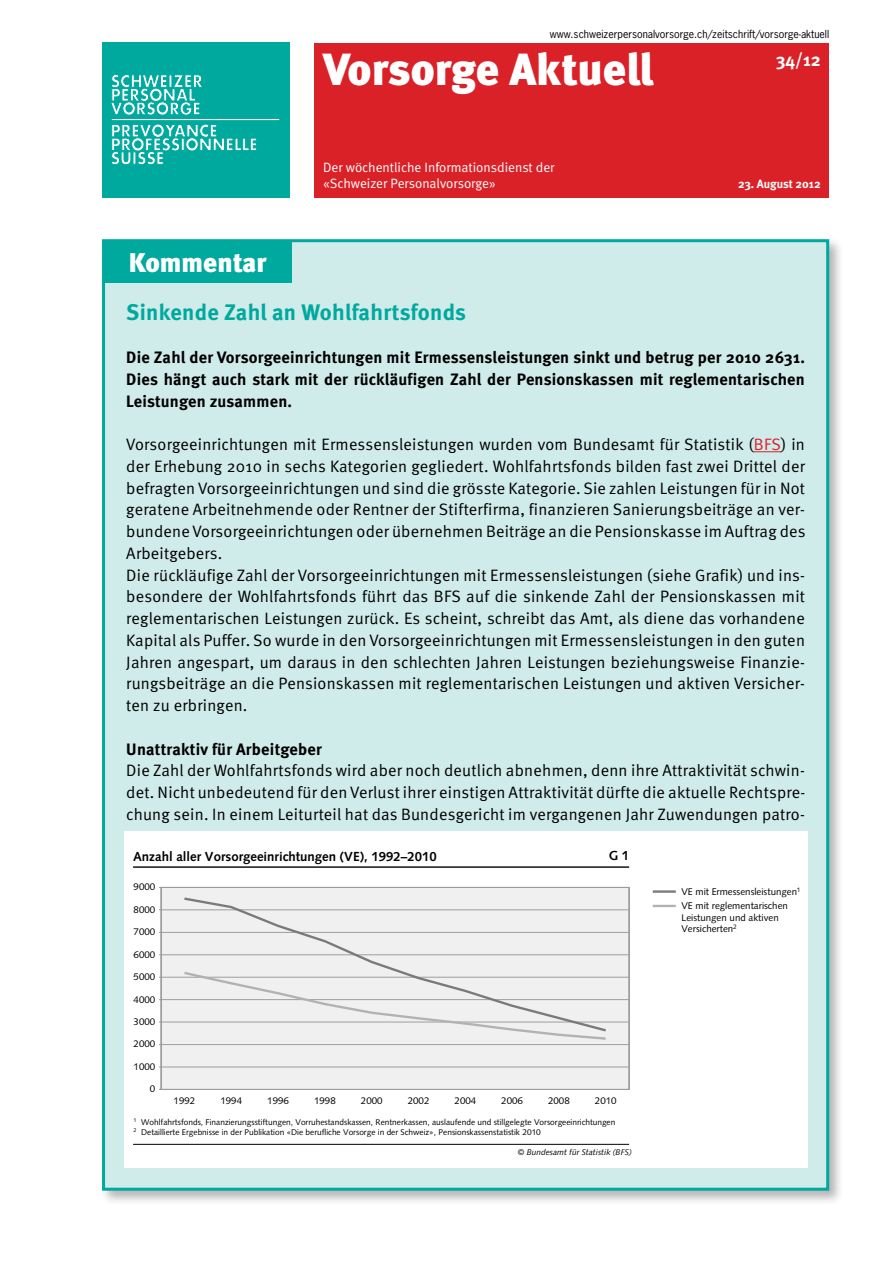
<style>
.page{position:relative;width:893px;height:1263px;background:#fff}
.page>*{position:absolute;margin:0;border:0;box-sizing:border-box;transform-origin:0 0}
.t1{font:900 45px "Meta";color:#fff}
.t2{font:900 27px "Meta";color:#fff}
.t3{font:700 22.5px "Meta";letter-spacing:.015em;color:#00a99d}
.t4{font:700 18px "Meta";color:#fff}
.t5{font:16.5px/21.8px "Meta Normal";letter-spacing:.015em;color:#000}
.t6{font:700 16.5px/21.8px "Meta";letter-spacing:.015em;color:#000;text-align:justify}
.t7{font:13.5px/16.2px "Meta Normal";color:#fff}
.t8{font:700 13.2px "Syntax LT Std";color:#000}
.t9{font:700 12px "Meta";color:#fff}
.t10{font:10.5px "News Gothic LT";color:#000}
.t11{font:9.75px/14.4px "Syntax LT Std";color:#000}
.t12{font:700 9.75px "Syntax LT Std";letter-spacing:.025em;color:#000}
.t13{font:8.25px/9.8px "Syntax LT Std";color:#000}
.t14{font:italic 8.25px "Syntax LT Std";color:#000}
.s1{color:#da2128}
.s2{font-style:normal}
</style>
<div class="page">
<div style="left:315px;top:43px;width:514px;height:155px;background:#da2128"></div>
<div style="left:102px;top:43px;width:187px;height:155px;background:#00a99d"></div>
<svg style="left:111px;top:74px;width:91px;height:41px"></svg>
<svg style="left:111px;top:124px;width:146px;height:41px"></svg>
<hr style="left:112px;top:119px;width:167px;height:1px;background:#fff">
<div style="left:99px;top:236px;width:746px;height:970px;background:#000;opacity:.3"></div>
<div style="left:104px;top:241px;width:724px;height:948px;background:#cfebea"></div>
<svg style="left:754px;top:451px;width:27px;height:1px"></svg>
<div style="left:104px;top:241px;width:187px;height:42px;background:#00a99d"></div>
<div style="left:125px;top:831px;width:683px;height:337px;background:#fff"></div>
<svg style="left:159px;top:886px;width:471px;height:204px"></svg>
<hr style="left:161px;top:1066px;width:468px;height:1px;background:#9c9d9d">
<hr style="left:161px;top:1044px;width:468px;height:1px;background:#9c9d9d">
<hr style="left:161px;top:1021px;width:468px;height:1px;background:#9c9d9d">
<hr style="left:161px;top:999px;width:468px;height:1px;background:#9c9d9d">
<hr style="left:161px;top:977px;width:468px;height:1px;background:#9c9d9d">
<hr style="left:161px;top:954px;width:468px;height:1px;background:#9c9d9d">
<hr style="left:161px;top:932px;width:468px;height:1px;background:#9c9d9d">
<hr style="left:161px;top:909px;width:468px;height:1px;background:#9c9d9d">
<div style="left:182px;top:1033px;width:426px;height:8px;background:#f0f0f0"></div>
<svg style="left:182px;top:889px;width:494px;height:144px"></svg>
<hr style="left:653px;top:905px;width:23px;height:2px;background:#b1b2b3">
<hr style="left:133px;top:866px;width:496px;height:2px;background:#000">
<hr style="left:133px;top:1144px;width:496px;height:1px;background:#000">
<p class="t10" style="left:550px;top:27px;width:281px">www.schweizerpersonalvorsorge.ch/zeitschrift/vorsorge-aktuell</p>
<h1 class="t1" style="left:323px;top:44px;width:332px">Vorsorge Aktuell</h1>
<p class="t4" style="left:776px;top:49px;width:46px">34/12</p>
<h2 class="t2" style="left:129px;top:247px;width:139px">Kommentar</h2>
<p class="t7" style="left:323px;top:159px;width:233px">Der wöchentliche Informationsdienst der «Schweizer Personalvorsorge»</p>
<p class="t9" style="left:738px;top:177px;width:84px">23. August 2012</p>
<h3 class="t3" style="left:126px;top:299px;width:341px">Sinkende Zahl an Wohlfahrtsfonds</h3>
<p class="t6" style="left:126px;top:346px;width:680px">Die Zahl der Vorsorgeeinrichtungen mit Ermessensleistungen sinkt und betrug per 2010 2631.<br>Dies hängt auch stark mit der rückläufigen Zahl der Pensionskassen mit reglementarischen Leistungen zusammen.</p>
<p class="t5" style="left:126px;top:433px;width:681px">Vorsorgeeinrichtungen mit Ermessensleistungen wurden vom Bundesamt für Statistik (<span class="s1">BFS</span>) in der Erhebung 2010 in sechs Kategorien gegliedert. Wohlfahrtsfonds bilden fast zwei Drittel der befragten Vorsorgeeinrichtungen und sind die grösste Kategorie. Sie zahlen Leistungen für in Not geratene Arbeitnehmende oder Rentner der Stifterfirma, finanzieren Sanierungsbeiträge an ver&shy;bundene Vorsorgeeinrichtungen oder übernehmen Beiträge an die Pensionskasse im Auftrag des Arbeitgebers.<br>Die rückläufige Zahl der Vorsorgeeinrichtungen mit Ermessensleistungen (siehe Grafik) und ins&shy;besondere der Wohlfahrtsfonds führt das BFS auf die sinkende Zahl der Pensionskassen mit reglementarischen Leistungen zurück. Es scheint, schreibt das Amt, als diene das vorhandene Kapital als Puffer. So wurde in den Vorsorgeeinrichtungen mit Ermessensleistungen in den guten Jahren angespart, um daraus in den schlechten Jahren Leistungen beziehungsweise Finanzie&shy;rungsbeiträge an die Pensionskassen mit reglementarischen Leistungen und aktiven Versicher&shy;ten zu erbringen.</p>
<p class="t6" style="left:126px;top:738px;width:197px">Unattraktiv für Arbeitgeber</p>
<p class="t5" style="left:126px;top:759px;width:680px;text-align:justify">Die Zahl der Wohlfahrtsfonds wird aber noch deutlich abnehmen, denn ihre Attraktivität schwin&shy;det. Nicht unbedeutend für den Verlust ihrer einstigen Attraktivität dürfte die aktuelle Rechtspre&shy;chung sein. In einem Leiturteil hat das Bundesgericht im vergangenen Jahr Zuwendungen patro-</p>
<p class="t12" style="left:133px;top:769px;width:62px">bfs aktuell</p>
<p class="t8" style="left:133px;top:848px;width:305px">Anzahl aller Vorsorgeeinrichtungen (VE), 1992–2010</p>
<p class="t11" style="left:134px;top:880px;width:23px">9000</p>
<p class="t11" style="left:134px;top:902px;width:23px">8000</p>
<p class="t11" style="left:134px;top:925px;width:23px">7000</p>
<p class="t11" style="left:134px;top:947px;width:23px">6000</p>
<p class="t11" style="left:134px;top:969px;width:23px">5000</p>
<p class="t11" style="left:134px;top:992px;width:23px">4000</p>
<p class="t11" style="left:134px;top:1014px;width:23px">3000</p>
<p class="t11" style="left:134px;top:1037px;width:23px">2000</p>
<p class="t11" style="left:134px;top:1059px;width:23px">1000</p>
<p class="t11" style="left:150px;top:1082px;width:7px">0</p>
<p class="t8" style="left:609px;top:848px;width:22px">G 1</p>
<p class="t11" style="left:174px;top:1093px;width:23px">1992</p>
<p class="t11" style="left:220px;top:1093px;width:23px">1994</p>
<p class="t11" style="left:267px;top:1093px;width:23px">1996</p>
<p class="t11" style="left:314px;top:1093px;width:23px">1998</p>
<p class="t11" style="left:361px;top:1093px;width:23px">2000</p>
<p class="t11" style="left:408px;top:1093px;width:23px">2002</p>
<p class="t11" style="left:455px;top:1093px;width:23px">2004</p>
<p class="t11" style="left:501px;top:1093px;width:23px">2006</p>
<p class="t11" style="left:548px;top:1093px;width:23px">2008</p>
<p class="t11" style="left:595px;top:1093px;width:23px">2010</p>
<p class="t13" style="left:133px;top:1117px;width:483px"><sup>1</sup> Wohlfahrtsfonds, Finanzierungsstiftungen, Vorruhestandskassen, Rentnerkassen, auslaufende und stillgelegte Vorsorgeeinrichtungen<br><sup>2</sup> Detaillierte Ergebnisse in der Publikation «Die berufliche Vorsorge in der Schweiz», Pensionskassenstatistik 2010</p>
<p class="t14" style="left:518px;top:1147px;width:116px"><span class="s2">©</span> Bundesamt für Statistik (BFS)</p>
<p class="t11" style="left:681px;top:884px;width:120px">VE mit Ermessensleistungen<sup>1<br></sup>VE mit reglementarischen</p>
<p class="t11" style="left:681px;top:912px;width:99px;line-height:11.6px">Leistungen und aktiven<br>Versicherten<sup>2</sup></p>
</div>
